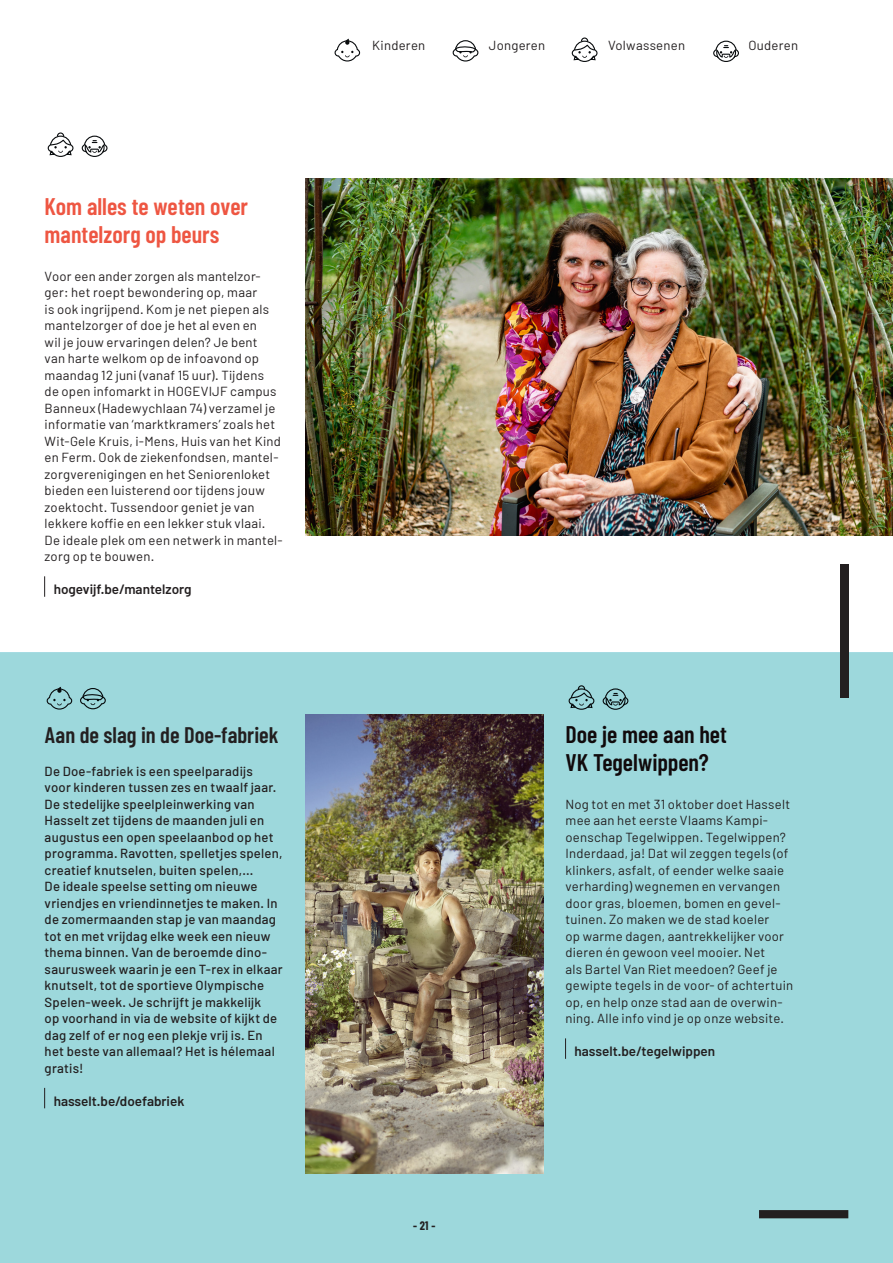
<style>
.page{position:relative;width:893px;height:1263px;background:#fff}
.page>*{position:absolute;margin:0;border:0;box-sizing:border-box;transform-origin:0 0}
.Titel_-_niveau_4_-_1{font:600 24px/28.8px "Barlow Condensed";color:#ee5642}
.Titel_-_niveau_4_-_1-2{font:600 24px/28.8px "Barlow Condensed";color:#110a0c}
.Titel_-_niveau_4_-_1-3{font:600 22.5px "Barlow Condensed";color:#231f20}
.Infotekst__zwart{font:600 13.5px "Barlow";color:#231f20}
.Brood{font:13.2px/16.5px "Barlow";letter-spacing:.015em;color:#231f20}
.Brood_kleurvlak{font:500 13.2px/16.5px "Barlow";letter-spacing:.02em;color:#231f20}
.Paginanummers{font:700 12px "Barlow Condensed";color:#231f20}
</style>
<div class="page">
<div style="left:0;top:653px;width:893px;height:610px;background:#9dd8dc"></div>
<svg style="left:452px;top:40px;width:27px;height:22px"></svg>
<svg style="left:80px;top:688px;width:26px;height:22px"></svg>
<svg style="left:571px;top:37px;width:27px;height:25px"></svg>
<svg style="left:47px;top:132px;width:27px;height:25px"></svg>
<svg style="left:568px;top:685px;width:27px;height:25px"></svg>
<svg style="left:713px;top:40px;width:26px;height:22px"></svg>
<svg style="left:81px;top:135px;width:27px;height:22px"></svg>
<svg style="left:602px;top:688px;width:27px;height:22px"></svg>
<div style="left:759px;top:1210px;width:89px;height:8px;background:#231f20"></div>
<div style="left:840px;top:564px;width:8px;height:134px;background:#231f20"></div>
<svg style="left:334px;top:39px;width:26px;height:23px"></svg>
<svg style="left:46px;top:687px;width:27px;height:23px"></svg>
<svg style="left:44px;top:576px;width:1px;height:21px"></svg>
<img style="left:305px;top:179px;width:588px;height:357px">
<img style="left:305px;top:714px;width:238px;height:460px">
<svg style="left:44px;top:1088px;width:1px;height:20px"></svg>
<svg style="left:565px;top:1038px;width:1px;height:21px"></svg>
<p class="Titel_-_niveau_4_-_1" style="left:45px;top:191px;width:205px">Kom alles te weten over mantelzorg op beurs</p>
<p class="Brood" style="left:45px;top:267px;width:240px">Voor een ander zorgen als mantelzor&shy;ger: het roept bewondering op, maar<br>is ook ingrijpend. Kom je net piepen als mantelzorger of doe je het al even en<br>wil je jouw ervaringen delen? Je bent<br>van harte welkom op de infoavond op maandag 12 juni (vanaf 15 uur). Tijdens<br>de open infomarkt in HOGEVIJF campus Banneux (Hadewychlaan 74) verzamel je informatie van ‘marktkramers’ zoals het Wit-Gele Kruis, i-Mens, Huis van het Kind en Ferm. Ook de ziekenfondsen, mantel&shy;zorgverenigingen en het Seniorenloket bieden een luisterend oor tijdens jouw zoektocht. Tussendoor geniet je van lekkere koffie en een lekker stuk vlaai.<br>De ideale plek om een netwerk in mantel&shy;zorg op te bouwen.</p>
<p class="Infotekst__zwart" style="left:54px;top:581px;width:139px">hogevijf.be/mantelzorg</p>
<p class="Titel_-_niveau_4_-_1-3" style="left:45px;top:720px;width:235px">Aan de slag in de Doe-fabriek</p>
<p class="Brood_kleurvlak" style="left:45px;top:762px;width:240px">De Doe-fabriek is een speelparadijs<br>voor kinderen tussen zes en twaalf jaar.<br>De stedelijke speelpleinwerking van Hasselt zet tijdens de maanden juli en augustus een open speelaanbod op het programma. Ravotten, spelletjes spelen, creatief knutselen, buiten spelen,...<br>De ideale speelse setting om nieuwe vriendjes en vriendinnetjes te maken. In de zomermaanden stap je van maandag tot en met vrijdag elke week een nieuw thema binnen. Van de beroemde dino&shy;saurusweek waarin je een T-rex in elkaar knutselt, tot de sportieve Olympische Spelen-week. Je schrijft je makkelijk<br>op voorhand in via de website of kijkt de dag zelf of er nog een plekje vrij is. En het beste van allemaal? Het is hélemaal gratis!</p>
<p class="Infotekst__zwart" style="left:54px;top:1092px;width:132px">hasselt.be/doefabriek</p>
<p class="Brood" style="left:372px;top:36px;width:55px">Kinderen</p>
<p class="Brood" style="left:489px;top:36px;width:58px">Jongeren</p>
<p class="Brood" style="left:608px;top:36px;width:79px">Volwassenen</p>
<p class="Brood" style="left:748px;top:36px;width:51px">Ouderen</p>
<p class="Paginanummers" style="left:413px;top:1218px;width:24px">- 21 -</p>
<p class="Titel_-_niveau_4_-_1-2" style="left:566px;top:719px;width:163px">Doe je mee aan het<br>VK Tegelwippen?</p>
<p class="Brood" style="left:566px;top:795px;width:229px">Nog tot en met 31 oktober doet Hasselt mee aan het eerste Vlaams Kampi&shy;oenschap Tegelwippen. Tegelwippen?<br>Inderdaad, ja! Dat wil zeggen tegels (of klinkers, asfalt, of eender welke saaie verharding) wegnemen en vervangen door gras, bloemen, bomen en gevel&shy;tuinen. Zo maken we de stad koeler<br>op warme dagen, aantrekkelijker voor dieren én gewoon veel mooier. Net<br>als Bartel Van Riet meedoen? Geef je gewipte tegels in de voor- of achtertuin op, en help onze stad aan de overwin&shy;ning. Alle info vind je op onze website.</p>
<p class="Infotekst__zwart" style="left:575px;top:1043px;width:142px">hasselt.be/tegelwippen</p>
</div>
